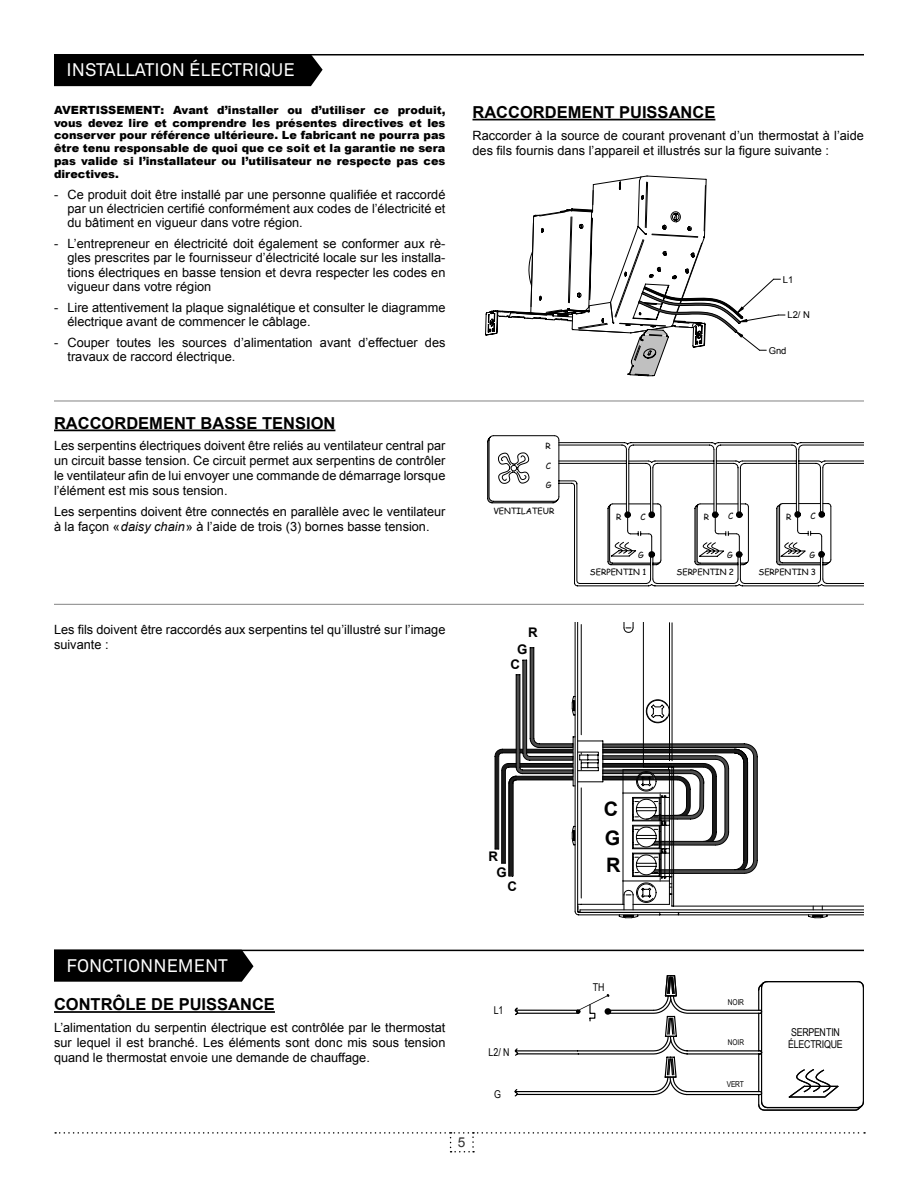
<style>
.page{position:relative;width:918px;height:1188px;background:#fff}
.page>*{position:absolute;margin:0;border:0;box-sizing:border-box;transform-origin:0 0}
.t1{font:700 19.95px/27.9px "Arial";color:#000;text-align:justify}
.Titres{font:18px "Akkurat";color:#fff}
.Sub_titles{font:700 16.5px "Arial";color:#000}
.t2{font:13.65px "Arial";color:#313131}
.t3{font:700 13.2px/16.2px "Arial";color:#000}
.Texte_body_instructi{font:12.75px/15px "Arial";color:#000}
.Texte_avertissement{font:900 11.25px/12.8px "Arial";color:#000;text-align:justify}
.t4{font:10.8px/12.1px "Arial Narrow";letter-spacing:-.025em;color:#000}
.t5{font:9.45px "Arial";color:#000}
.t6{font:8.4px "Comic Sans MS";color:#000}
.t7{font:8.1px "Arial Narrow";color:#000}
.t8{font:7.95px "Arial Narrow";color:#000}
.s1{font-style:italic}
</style>
<div class="page">
<svg style="left:55px;top:1132px;width:810px;height:21px"></svg>
<hr style="left:472px;top:119px;width:243px;height:1px;background:#000">
<div style="left:54px;top:55px;width:269px;height:31px;background:#000"></div>
<hr style="left:54px;top:54px;width:810px;height:1px;background:#000">
<svg style="left:485px;top:175px;width:300px;height:202px"></svg>
<hr style="left:54px;top:430px;width:281px;height:1px;background:#000">
<hr style="left:54px;top:401px;width:810px;height:1px;background:#838383">
<hr style="left:54px;top:604px;width:810px;height:1px;background:#838383">
<svg style="left:574px;top:584px;width:290px;height:3px"></svg>
<svg style="left:487px;top:435px;width:377px;height:149px"></svg>
<hr style="left:674px;top:906px;width:190px;height:1px;background:#000">
<hr style="left:679px;top:914px;width:185px;height:1px;background:#000">
<hr style="left:580px;top:912px;width:284px;height:1px;background:#000">
<hr style="left:580px;top:909px;width:284px;height:1px;background:#000">
<svg style="left:494px;top:622px;width:329px;height:297px"></svg>
<hr style="left:54px;top:1011px;width:221px;height:2px;background:#000">
<hr style="left:54px;top:950px;width:810px;height:1px;background:#000">
<div style="left:54px;top:951px;width:200px;height:31px;background:#000"></div>
<svg style="left:514px;top:980px;width:350px;height:131px"></svg>
<p class="Titres" style="left:67px;top:59px;width:230px">INSTALLATION ÉLECTRIQUE</p>
<p class="Texte_avertissement" style="left:54px;top:103px;width:393px">AVERTISSEMENT: Avant d’installer ou d’utiliser ce produit, vous devez lire et comprendre les présentes directives et les conserver pour référence ultérieure. Le fabricant ne pourra pas être tenu responsable de quoi que ce soit et la garantie ne sera pas valide si l’installateur ou l’utilisateur ne respecte pas ces directives.</p>
<p class="Texte_body_instructi" style="left:68px;top:187px;width:379px;line-height:14.2px;text-align:justify;text-indent:-14px">- Ce produit doit être installé par une personne qualifiée et raccordé par un électricien certifié conformément aux codes de l’électricité et du bâtiment en vigueur dans votre région.</p>
<p class="Texte_body_instructi" style="left:68px;top:237px;width:379px;line-height:14.2px;text-align:justify;text-indent:-14px">- L’entrepreneur en électricité doit également se conformer aux rè&shy;gles prescrites par le fournisseur d’électricité locale sur les installa&shy;tions électriques en basse tension et devra respecter les codes en vigueur dans votre région</p>
<p class="Texte_body_instructi" style="left:68px;top:300px;width:379px;line-height:14.2px;text-indent:-14px">- Lire attentivement la plaque signalétique et consulter le diagramme électrique avant de commencer le câblage.</p>
<p class="Texte_body_instructi" style="left:68px;top:336px;width:379px;line-height:14.2px;text-indent:-14px">- Couper toutes les sources d’alimentation avant d’effectuer des travaux de raccord électrique.</p>
<p class="Sub_titles" style="left:54px;top:412px;width:283px">RACCORDEMENT BASSE TENSION</p>
<p class="Texte_body_instructi" style="left:54px;top:439px;width:393px;text-align:justify">Les serpentins électriques doivent être reliés au ventilateur central par un circuit basse tension. Ce circuit permet aux serpentins de contrôler le ventilateur afin de lui envoyer une commande de démarrage lorsque l’élément est mis sous tension.</p>
<p class="Texte_body_instructi" style="left:54px;top:504px;width:393px">Les serpentins doivent être connectés en parallèle avec le ventilateur à la façon « <span class="s1">daisy chain</span> » à l’aide de trois (3) bornes basse tension.</p>
<p class="Texte_body_instructi" style="left:54px;top:622px;width:393px">Les fils doivent être raccordés aux serpentins tel qu’illustré sur l’image suivante :</p>
<p class="Sub_titles" style="left:472px;top:101px;width:244px">RACCORDEMENT PUISSANCE</p>
<p class="Texte_body_instructi" style="left:472px;top:128px;width:393px">Raccorder à la source de courant provenant d’un thermostat à l’aide des fils fournis dans l’appareil et illustrés sur la figure suivante :</p>
<p class="t6" style="left:546px;top:440px;width:7px">R</p>
<p class="t6" style="left:546px;top:459px;width:7px">C</p>
<p class="t6" style="left:546px;top:479px;width:7px">G</p>
<p class="t6" style="left:493px;top:505px;width:62px">VENTILATEUR</p>
<p class="t3" style="left:528px;top:624px;width:11px">R</p>
<p class="t3" style="left:517px;top:642px;width:12px">G</p>
<p class="t3" style="left:511px;top:657px;width:11px">C</p>
<p class="t5" style="left:783px;top:273px;width:12px">L1</p>
<p class="t5" style="left:787px;top:309px;width:24px">L2/ N</p>
<p class="t5" style="left:769px;top:344px;width:19px">Gnd</p>
<p class="t6" style="left:616px;top:511px;width:7px">R</p>
<p class="t6" style="left:640px;top:510px;width:7px">C</p>
<p class="t6" style="left:638px;top:549px;width:7px">G</p>
<p class="t6" style="left:590px;top:566px;width:58px">SERPENTIN 1</p>
<p class="t6" style="left:704px;top:511px;width:7px">R</p>
<p class="t6" style="left:728px;top:510px;width:7px">C</p>
<p class="t6" style="left:727px;top:549px;width:7px">G</p>
<p class="t6" style="left:677px;top:566px;width:59px">SERPENTIN 2</p>
<p class="t6" style="left:786px;top:510px;width:7px">R</p>
<p class="t6" style="left:810px;top:510px;width:7px">C</p>
<p class="t6" style="left:809px;top:549px;width:7px">G</p>
<p class="t6" style="left:758px;top:565px;width:59px">SERPENTIN 3</p>
<p class="t3" style="left:496px;top:849px;width:12px;text-indent:-8px">R<br>G</p>
<p class="t3" style="left:507px;top:879px;width:11px">C</p>
<p class="Titres" style="left:67px;top:954px;width:163px">FONCTIONNEMENT</p>
<p class="Sub_titles" style="left:54px;top:993px;width:222px">CONTRÔLE DE PUISSANCE</p>
<p class="Texte_body_instructi" style="left:54px;top:1020px;width:393px;text-align:justify">L’alimentation du serpentin électrique est contrôlée par le thermostat sur lequel il est branché. Les éléments sont donc mis sous tension quand le thermostat envoie une demande de chauffage.</p>
<p class="t2" style="left:458px;top:1133px;width:9px">5</p>
<p class="t4" style="left:494px;top:1004px;width:11px">L1</p>
<p class="t4" style="left:489px;top:1046px;width:23px">L2/ N</p>
<p class="t4" style="left:494px;top:1087px;width:8px">G</p>
<p class="t1" style="left:604px;top:796px;width:18px">C G R</p>
<p class="t4" style="left:593px;top:980px;width:13px">TH</p>
<p class="t7" style="left:728px;top:997px;width:18px">NOIR</p>
<p class="t8" style="left:728px;top:1036px;width:18px">NOIR</p>
<p class="t7" style="left:727px;top:1078px;width:19px">VERT</p>
<p class="t4" style="left:788px;top:1026px;width:56px">SERPENTIN<br>ÉLECTRIQUE</p>
</div>
